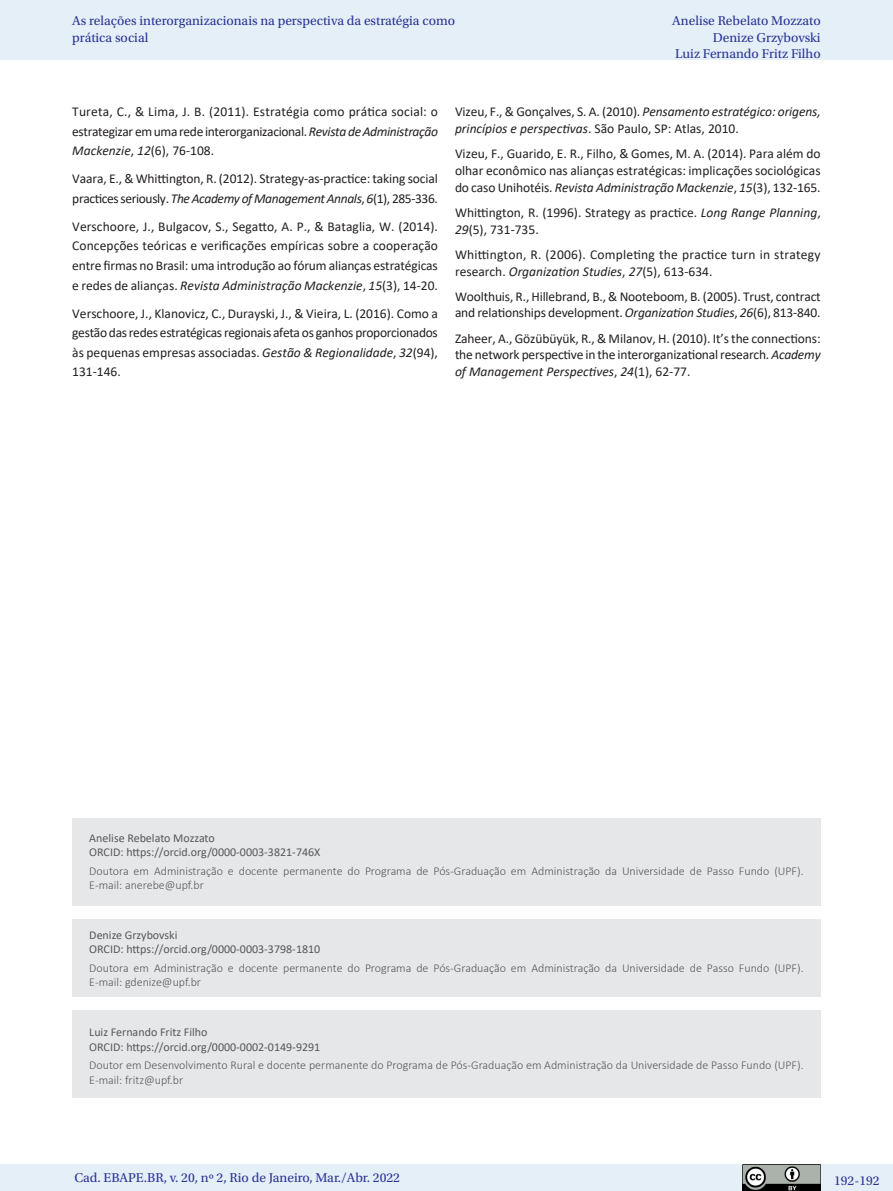
<style>
.page{position:relative;width:893px;height:1191px;background:#fff}
.page>*{position:absolute;margin:0;border:0;box-sizing:border-box;transform-origin:0 0}
.Referencias{font:13.5px/19.5px "Calibri";letter-spacing:-.01em;color:#231f20;text-align:justify}
.t1{font:13.5px/16.5px "Utopia Std";color:#2b3393}
.Referencias-2{font:13.5px/16.6px "Calibri";letter-spacing:.015em;color:#231f20}
._06_3_nota_de_fim_au{font:300 12px/14.4px "Calibri";color:#57585a}
._06_3_nota_de_fim_au-2{font:12px "Calibri";color:#57585a}
.s1{font-style:italic}
</style>
<div class="page">
<div style="left:0;top:0;width:893px;height:60px;background:#e4eff8"></div>
<div style="left:0;top:1164px;width:893px;height:27px;background:#e4eff8"></div>
<img style="left:743px;top:1164px;width:78px;height:27px">
<div style="left:72px;top:818px;width:749px;height:279px;background:#e6e7e9"></div>
<div style="left:72px;top:906px;width:751px;height:13px;background:#fff"></div>
<div style="left:72px;top:997px;width:751px;height:13px;background:#fff"></div>
<p class="t1" style="left:72px;top:13px;width:384px">As relações interorganizacionais na perspectiva da estratégia como prática social</p>
<p class="t1" style="left:672px;top:13px;width:150px;text-align:right">Anelise Rebelato Mozzato<br>Denize Grzybovski<br>Luiz Fernando Fritz Filho</p>
<p class="Referencias" style="left:72px;top:102px;width:367px">Tureta, C., &amp; Lima, J. B. (2011). Estratégia como prática social: o estrategizar em uma rede interorganizacional. <span class="s1">Revista de Administração Mackenzie</span>, <span class="s1">12</span>(6), 76-108.</p>
<p class="Referencias" style="left:72px;top:169px;width:367px">Vaara, E., &amp; Whittington, R. (2012). Strategy-as-practice: taking social practices seriously. <span class="s1">The Academy of Management Annals</span>, <span class="s1">6</span>(1), 285-336.</p>
<p class="Referencias" style="left:72px;top:216px;width:367px">Verschoore, J., Bulgacov, S., Segatto, A. P., &amp; Bataglia, W. (2014).<br>Concepções teóricas e verificações empíricas sobre a cooperação entre firmas no Brasil: uma introdução ao fórum alianças estratégicas e redes de alianças. <span class="s1">Revista Administração Mackenzie</span>, <span class="s1">15</span>(3), 14-20.</p>
<p class="Referencias" style="left:72px;top:303px;width:367px">Verschoore, J., Klanovicz, C., Durayski, J., &amp; Vieira, L. (2016). Como a gestão das redes estratégicas regionais afeta os ganhos proporcionados às pequenas empresas associadas. <span class="s1">Gestão &amp; Regionalidade</span>, <span class="s1">32</span>(94), 131-146.</p>
<p class="Referencias" style="left:455px;top:103px;width:367px;line-height:16.6px">Vizeu, F., &amp; Gonçalves, S. A. (2010). <span class="s1">Pensamento estratégico: origens, princípios e perspectivas</span>. São Paulo, SP: Atlas, 2010.</p>
<p class="Referencias" style="left:455px;top:145px;width:367px;line-height:16.6px">Vizeu, F., Guarido, E. R., Filho, &amp; Gomes, M. A. (2014). Para além do olhar econômico nas alianças estratégicas: implicações sociológicas do caso Unihotéis. <span class="s1">Revista Administração Mackenzie</span>, <span class="s1">15</span>(3), 132-165.</p>
<p class="Referencias" style="left:455px;top:204px;width:367px;line-height:16.6px">Whittington, R. (1996). Strategy as practice. <span class="s1">Long Range Planning</span>,<br><span class="s1">29</span>(5), 731-735.</p>
<p class="Referencias-2" style="left:455px;top:246px;width:367px">Whittington, R. (2006). Completing the practice turn in strategy research. <span class="s1">Organization Studies</span>, <span class="s1">27</span>(5), 613-634.</p>
<p class="Referencias" style="left:455px;top:287px;width:367px;line-height:16.6px">Woolthuis, R., Hillebrand, B., &amp; Nooteboom, B. (2005). Trust, contract and relationships development. <span class="s1">Organization Studies</span>, <span class="s1">26</span>(6), 813-840.</p>
<p class="Referencias" style="left:455px;top:329px;width:367px;line-height:16.6px">Zaheer, A., Gözübüyük, R., &amp; Milanov, H. (2010). It’s the connections: the network perspective in the interorganizational research. <span class="s1">Academy of Management Perspectives</span>, <span class="s1">24</span>(1), 62-77.</p>
<p class="_06_3_nota_de_fim_au-2" style="left:89px;top:829px;width:127px">Anelise Rebelato Mozzato</p>
<p class="_06_3_nota_de_fim_au-2" style="left:89px;top:844px;width:233px">ORCID: https://orcid.org/0000-0003-3821-746X</p>
<p class="_06_3_nota_de_fim_au" style="left:89px;top:863px;width:716px">Doutora em Administração e docente permanente do Programa de Pós-Graduação em Administração da Universidade de Passo Fundo (UPF).<br>E-mail: anerebe@upf.br</p>
<p class="_06_3_nota_de_fim_au-2" style="left:89px;top:926px;width:90px">Denize Grzybovski</p>
<p class="_06_3_nota_de_fim_au-2" style="left:89px;top:941px;width:233px">ORCID: https://orcid.org/0000-0003-3798-1810</p>
<p class="_06_3_nota_de_fim_au" style="left:89px;top:960px;width:716px">Doutora em Administração e docente permanente do Programa de Pós-Graduação em Administração da Universidade de Passo Fundo (UPF).<br>E-mail: gdenize@upf.br</p>
<p class="_06_3_nota_de_fim_au-2" style="left:89px;top:1024px;width:120px">Luiz Fernando Fritz Filho</p>
<p class="_06_3_nota_de_fim_au-2" style="left:89px;top:1038px;width:233px">ORCID: https://orcid.org/0000-0002-0149-9291</p>
<p class="_06_3_nota_de_fim_au" style="left:89px;top:1058px;width:716px">Doutor em Desenvolvimento Rural e docente permanente do Programa de Pós-Graduação em Administração da Universidade de Passo Fundo (UPF).<br>E-mail: fritz@upf.br</p>
<p class="t1" style="left:74px;top:1169px;width:327px">Cad. EBAPE.BR, v. 20, nº 2, Rio de Janeiro, Mar./Abr. 2022</p>
<p class="t1" style="left:834px;top:1172px;width:47px">192-192</p>
</div>
